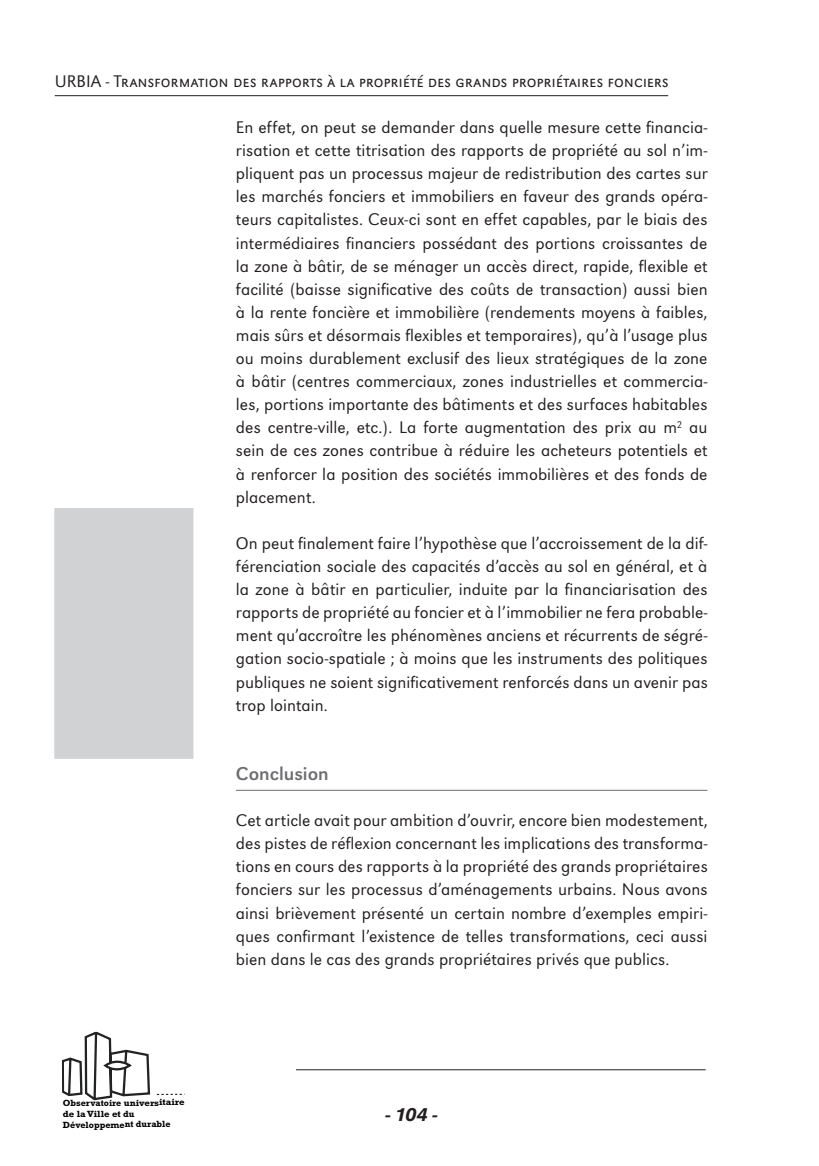
<style>
.page{position:relative;width:819px;height:1166px;background:#fff}
.page>*{position:absolute;margin:0;border:0;box-sizing:border-box;transform-origin:0 0}
.t1{font:19.25px "URW Grotesk T";color:#6c6d70}
.t2{font:italic 500 19.25px "URW Grotesk T";color:#231f20}
.t3{font:300 17.5px/23.1px "URW Grotesk T";letter-spacing:.005em;color:#231f20;text-align:justify}
.t4{font:300 17.5px "URW Grotesk SCT";letter-spacing:.005em;color:#231f20}
.t5{font:700 9.1px/10.8px "Rockwell";letter-spacing:-.005em;color:#000}
</style>
<div class="page">
<hr style="left:55px;top:95px;width:613px;height:1px;background:#231f20">
<hr style="left:296px;top:1069px;width:409px;height:1px;background:#231f20">
<svg style="left:62px;top:1031px;width:123px;height:70px"></svg>
<div style="left:54px;top:508px;width:139px;height:251px;background:#d1d2d4;border:1px solid #d1d2d4"></div>
<hr style="left:236px;top:790px;width:471px;height:1px;background:#6c6d70">
<p class="t4" style="left:55px;top:71px;width:615px">URBIA - Transformation des rapports à la propriété des grands propriétaires fonciers</p>
<p class="t3" style="left:236px;top:115px;width:473px">En effet, on peut se demander dans quelle mesure cette financia&shy;risation et cette titrisation des rapports de propriété au sol n’im&shy;pliquent pas un processus majeur de redistribution des cartes sur les marchés fonciers et immobiliers en faveur des grands opéra&shy;teurs capitalistes. Ceux-ci sont en effet capables, par le biais des intermédiaires financiers possédant des portions croissantes de la zone à bâtir, de se ménager un accès direct, rapide, flexible et facilité (baisse significative des coûts de transaction) aussi bien à la rente foncière et immobilière (rendements moyens à faibles, mais sûrs et désormais flexibles et temporaires), qu’à l’usage plus ou moins durablement exclusif des lieux stratégiques de la zone à bâtir (centres commerciaux, zones industrielles et commercia&shy;les, portions importante des bâtiments et des surfaces habitables des centre-ville, etc.). La forte augmentation des prix au m<sup>2</sup> au sein de ces zones contribue à réduire les acheteurs potentiels et à renforcer la position des sociétés immobilières et des fonds de placement.</p>
<p class="t3" style="left:236px;top:531px;width:473px">On peut finalement faire l’hypothèse que l’accroissement de la dif&shy;férenciation sociale des capacités d’accès au sol en général, et à la zone à bâtir en particulier, induite par la financiarisation des rapports de propriété au foncier et à l’immobilier ne fera probable&shy;ment qu’accroître les phénomènes anciens et récurrents de ségré&shy;gation socio-spatiale ; à moins que les instruments des politiques publiques ne soient significativement renforcés dans un avenir pas trop lointain.</p>
<p class="t1" style="left:236px;top:762px;width:94px">Conclusion</p>
<p class="t3" style="left:236px;top:808px;width:473px">Cet article avait pour ambition d’ouvrir, encore bien modestement, des pistes de réflexion concernant les implications des transforma&shy;tions en cours des rapports à la propriété des grands propriétaires fonciers sur les processus d’aménagements urbains. Nous avons ainsi brièvement présenté un certain nombre d’exemples empiri&shy;ques confirmant l’existence de telles transformations, ceci aussi bien dans le cas des grands propriétaires privés que publics.</p>
<p class="t5" style="left:63px;top:1097px;width:124px">Observatoire universitaire de la Ville et du<br>Développement durable</p>
<p class="t2" style="left:385px;top:1103px;width:53px">- 104 -</p>
</div>
